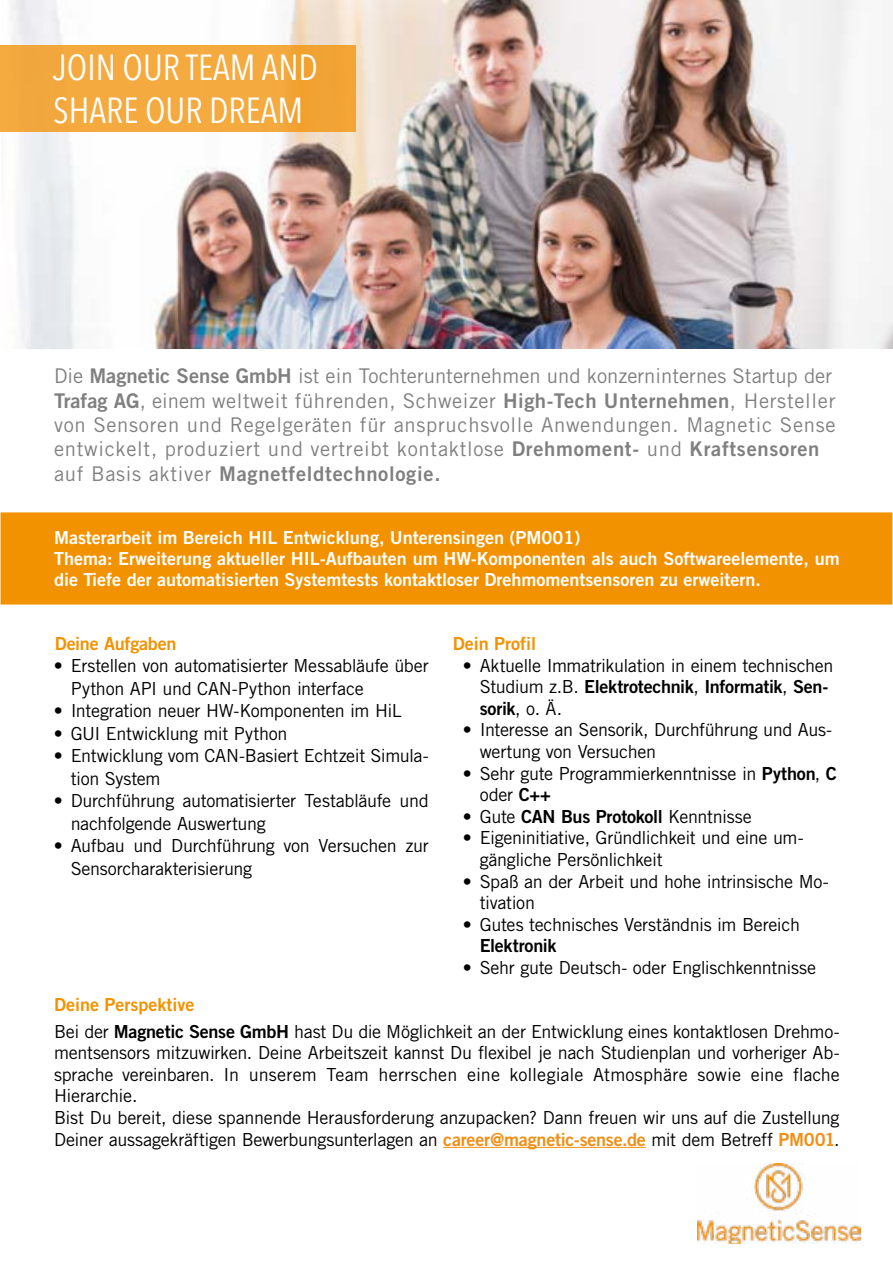
<style>
.page{position:relative;width:893px;height:1263px;background:#fff}
.page>*{position:absolute;margin:0;border:0;box-sizing:border-box;transform-origin:0 0}
.t1{font:condensed 36px/43.2px "Avenir Next LT Pro";color:#fff}
.t2{font:20.25px/24.3px "Trade Gothic";letter-spacing:.035em;color:#808080}
.t3{font:20.25px "Trade Gothic Bold Two";letter-spacing:.035em;color:#808080}
.t4{font:18px/21.6px "Trade Gothic";letter-spacing:-.02em;color:#000}
.t5{font:18px/21px "Trade Gothic Bold Two";color:#fff}
.t6{font:18px/21.6px "Trade Gothic Bold Two";letter-spacing:-.015em;color:#000}
.t7{font:18px "Trade Gothic Bold Two";color:#f39200}
.s1{font-family:"Trade Gothic Bold Two"}
.s2{font-family:"Trade Gothic"}
.s3{font-family:"Trade Gothic Bold Two";color:#f18e15}
</style>
<div class="page">
<img style="left:697px;top:1163px;width:163px;height:80px">
<div style="left:1px;top:513px;width:891px;height:91px;background:#f39200"></div>
<div style="left:1px;top:512px;width:891px;height:92px;border:2px solid #f39200"></div>
<img style="left:1px;top:0;width:892px;height:349px">
<div style="left:0;top:45px;width:356px;height:86px;background:#f5aa3f"></div>
<hr style="left:443px;top:1147px;width:203px;height:1px;background:#f18e15">
<h1 class="t1" style="left:53px;top:46px;width:266px">JOIN OUR TEAM AND<br>SHARE OUR DREAM</h1>
<p class="t2" style="left:54px;top:364px;width:783px">Die <span class="s1">Magnetic Sense GmbH</span> ist ein Tochterunternehmen und konzerninternes Startup der <span class="s1">Trafag AG</span>, einem weltweit führenden, Schweizer <span class="s1">High-Tech Unternehmen</span>, Hersteller von Sensoren und Regelgeräten für anspruchsvolle Anwendungen. Magnetic Sense entwickelt, produziert und vertreibt kontaktlose <span class="s1">Drehmoment-</span> und <span class="s1">Kraftsensoren</span></p>
<p class="t3" style="left:54px;top:461px;width:388px"><span class="s2">auf Basis aktiver</span> Magnetfeldtechnologie.</p>
<p class="t5" style="left:54px;top:527px;width:787px">Masterarbeit im Bereich HIL Entwicklung, Unterensingen (PM001)<br>Thema: Erweiterung aktueller HIL-Aufbauten um HW-Komponenten als auch Softwareelemente, um die Tiefe der automatisierten Systemtests kontaktloser Drehmomentsensoren zu erweitern.</p>
<p class="t7" style="left:55px;top:632px;width:123px">Deine Aufgaben</p>
<p class="t4" style="left:71px;top:654px;width:359px;line-height:22.5px;text-indent:-17px">• Erstellen von automatisierter Messabläufe über<br>Python API und CAN-Python interface</p>
<p class="t4" style="left:54px;top:700px;width:350px">• Integration neuer HW-Komponenten im HiL</p>
<p class="t4" style="left:54px;top:722px;width:235px">• GUI Entwicklung mit Python</p>
<p class="t4" style="left:71px;top:744px;width:360px;line-height:22.5px;text-indent:-17px">• Entwicklung vom CAN-Basiert Echtzeit Simula&shy;tion System</p>
<p class="t4" style="left:71px;top:789px;width:360px;line-height:22.5px;text-indent:-17px">• Durchführung automatisierter Testabläufe und nachfolgende Auswertung</p>
<p class="t4" style="left:71px;top:834px;width:360px;line-height:22.5px;text-indent:-17px">• Aufbau und Durchführung von Versuchen zur<br>Sensorcharakterisierung</p>
<p class="t7" style="left:453px;top:632px;width:85px">Dein Profil</p>
<p class="t4" style="left:463px;top:654px;width:372px">• Aktuelle Immatrikulation in einem technischen</p>
<p class="t6" style="left:480px;top:676px;width:350px"><span class="s2">Studium z.B.</span> Elektrotechnik<span class="s2">,</span> Informatik<span class="s2">,</span> Sen&shy;sorik<span class="s2">, o. Ä.</span></p>
<p class="t4" style="left:480px;top:719px;width:354px;text-indent:-17px">• Interesse an Sensorik, Durchführung und Aus&shy;wertung von Versuchen</p>
<p class="t4" style="left:480px;top:762px;width:359px;text-indent:-17px">• Sehr gute Programmierkenntnisse in <span class="s1">Python</span>, <span class="s1">C </span>oder <span class="s1">C++</span></p>
<p class="t4" style="left:463px;top:805px;width:290px">• Gute <span class="s1">CAN Bus Protokoll</span> Kenntnisse</p>
<p class="t4" style="left:480px;top:827px;width:325px;text-indent:-17px">• Eigeninitiative, Gründlichkeit und eine um&shy;gängliche Persönlichkeit</p>
<p class="t4" style="left:480px;top:870px;width:350px;text-indent:-17px">• Spaß an der Arbeit und hohe intrinsische Mo&shy;tivation</p>
<p class="t4" style="left:463px;top:913px;width:339px">• Gutes technisches Verständnis im Bereich</p>
<p class="t6" style="left:480px;top:935px;width:78px">Elektronik</p>
<p class="t4" style="left:463px;top:956px;width:355px">• Sehr gute Deutsch- oder Englischkenntnisse</p>
<p class="t7" style="left:54px;top:993px;width:142px">Deine Perspektive</p>
<p class="t4" style="left:54px;top:1020px;width:787px">Bei der <span class="s1">Magnetic Sense GmbH</span> hast Du die Möglichkeit an der Entwicklung eines kontaktlosen Drehmo&shy;mentsensors mitzuwirken. Deine Arbeitszeit kannst Du flexibel je nach Studienplan und vorheriger Ab&shy;sprache vereinbaren. In unserem Team herrschen eine kollegiale Atmosphäre sowie eine flache Hierarchie.<br>Bist Du bereit, diese spannende Herausforderung anzupacken? Dann freuen wir uns auf die Zustellung Deiner aussagekräftigen Bewerbungsunterlagen an <span class="s3">career@magnetic-sense.de</span> mit dem Betreff <span class="s3">PM001</span>.</p>
</div>
